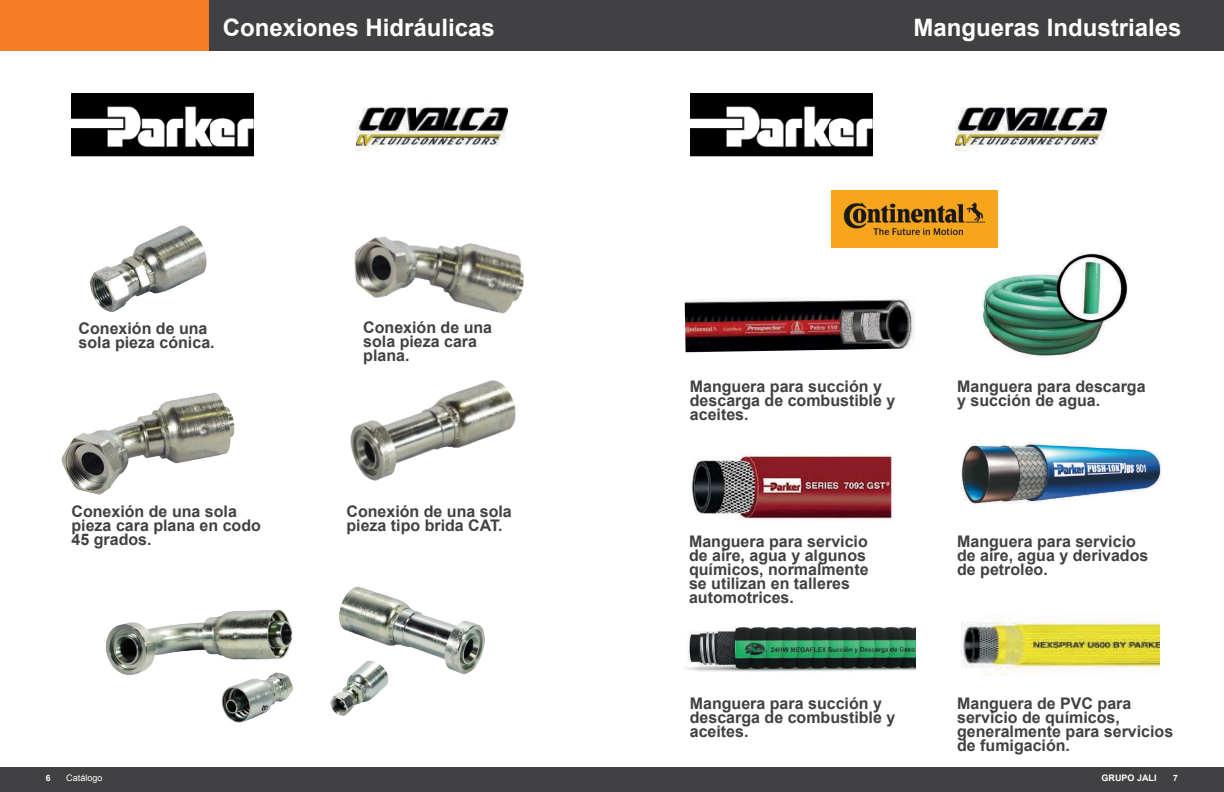
<style>
.page{position:relative;width:1224px;height:792px;background:#fff}
.page>*{position:absolute;margin:0;border:0;box-sizing:border-box;transform-origin:0 0}
.t1{font:700 24px "Arial";color:#fff}
.t2{font:700 16px/14px "Arial";color:#414042}
.t3{font:700 9px "Arial";color:#fff}
.t4{font:9px "Arial";color:#fff}
.t5{font:700 8.6px "Arial";color:#fff}
</style>
<div class="page">
<div style="left:0;top:767px;width:1224px;height:25px;background:#414042"></div>
<div style="left:209px;top:0;width:1015px;height:50px;background:#414042"></div>
<div style="left:0;top:0;width:209px;height:50px;background:#f47c24"></div>
<img style="left:72px;top:94px;width:182px;height:63px">
<img style="left:357px;top:107px;width:151px;height:25px">
<img style="left:354px;top:132px;width:170px;height:182px">
<img style="left:89px;top:225px;width:118px;height:88px">
<img style="left:61px;top:392px;width:174px;height:103px">
<img style="left:350px;top:380px;width:166px;height:101px">
<img style="left:981px;top:238px;width:147px;height:119px">
<img style="left:685px;top:298px;width:229px;height:54px">
<img style="left:691px;top:454px;width:202px;height:65px">
<img style="left:961px;top:443px;width:200px;height:61px">
<img style="left:961px;top:614px;width:198px;height:62px">
<img style="left:955px;top:107px;width:152px;height:44px">
<img style="left:831px;top:191px;width:166px;height:57px">
<img style="left:684px;top:626px;width:231px;height:46px">
<img style="left:690px;top:94px;width:182px;height:63px">
<img style="left:106px;top:587px;width:379px;height:136px">
<h1 class="t1" style="left:223px;top:11px;width:274px">Conexiones Hidráulicas</h1>
<h1 class="t1" style="left:913px;top:11px;width:270px">Mangueras Industriales</h1>
<p class="t2" style="left:79px;top:322px;width:138px">Conexión de una sola pieza cónica.</p>
<p class="t2" style="left:363px;top:321px;width:130px">Conexión de una sola pieza cara plana.</p>
<p class="t2" style="left:72px;top:505px;width:191px">Conexión de una sola pieza cara plana en codo<br>45 grados.</p>
<p class="t2" style="left:347px;top:505px;width:167px">Conexión de una sola pieza tipo brida CAT.</p>
<p class="t2" style="left:690px;top:380px;width:207px">Manguera para succión y descarga de combustible y aceites.</p>
<p class="t2" style="left:957px;top:380px;width:190px">Manguera para descarga y succión de agua.</p>
<p class="t2" style="left:689px;top:535px;width:181px">Manguera para servicio de aire, agua y algunos químicos, normalmente se utilizan en talleres automotrices.</p>
<p class="t2" style="left:957px;top:535px;width:193px">Manguera para servicio de aire, agua y derivados de petroleo.</p>
<p class="t2" style="left:690px;top:697px;width:207px">Manguera para succión y descarga de combustible y aceites.</p>
<p class="t2" style="left:957px;top:697px;width:218px">Manguera de PVC para servicio de químicos, generalmente para servicios de fumigación.</p>
<p class="t5" style="left:46px;top:772px;width:6px">6</p>
<p class="t4" style="left:66px;top:772px;width:38px">Catálogo</p>
<p class="t3" style="left:1102px;top:772px;width:57px">GRUPO JALI</p>
<p class="t5" style="left:1173px;top:772px;width:6px">7</p>
</div>
